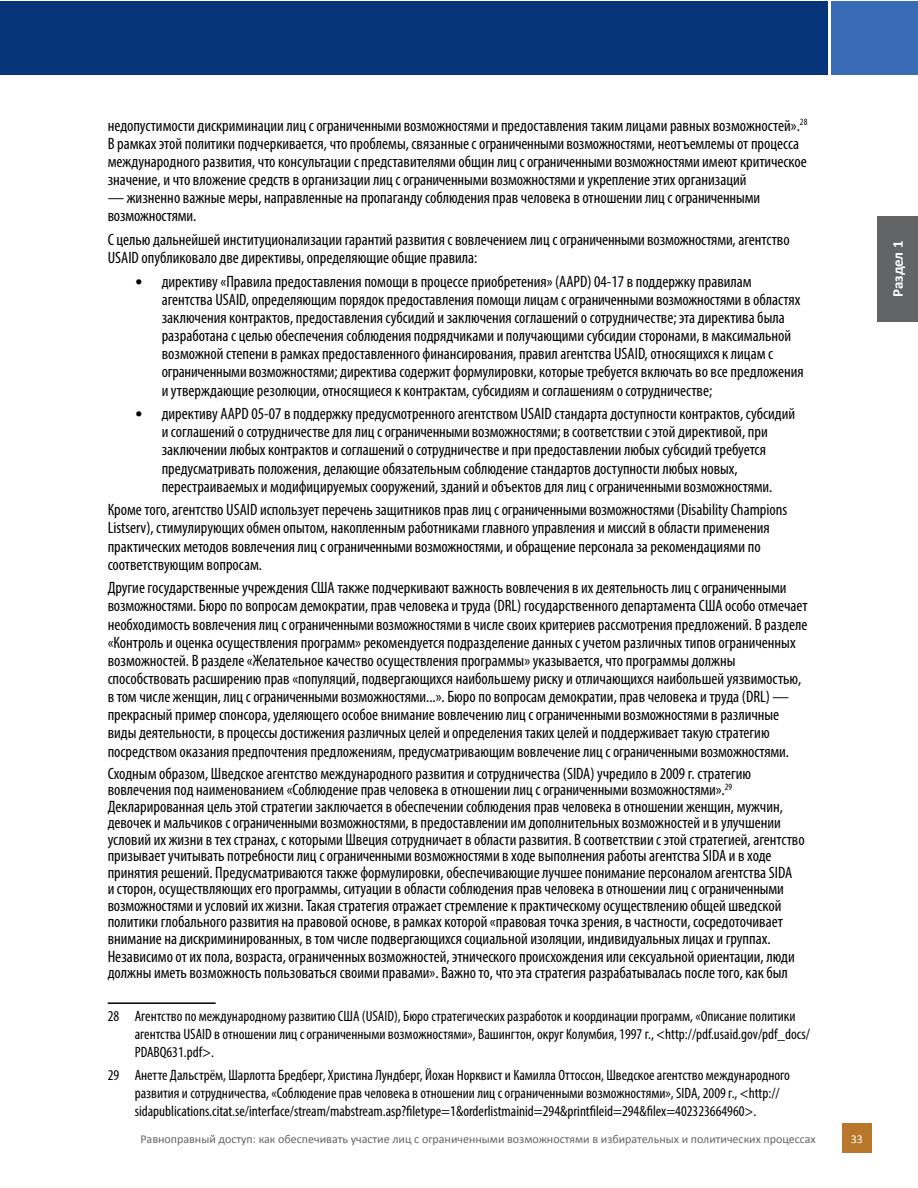
<style>
.page{position:relative;width:918px;height:1188px;background:#fff}
.page>*{position:absolute;margin:0;border:0;box-sizing:border-box;transform-origin:0 0}
.t1{font:condensed 16.5px/18.1px "Myriad Pro";color:#000}
.t2{font:condensed 15px/18px "Myriad Pro";color:#000}
.t3{font:700 15px "Calibri";letter-spacing:-.005em;color:#fff}
.t4{font:12px "Calibri";color:#636466}
.t5{font:12px "Calibri";color:#fff}
.s1{font-family:"Calibri";font-stretch:normal}
</style>
<div class="page">
<div style="left:832px;top:2px;width:86px;height:73px;background:#396cb5"></div>
<div style="left:0;top:2px;width:828px;height:73px;background:#06357a"></div>
<div style="left:842px;top:1123px;width:29px;height:30px;background:#b8772a"></div>
<div style="left:877px;top:216px;width:41px;height:106px;background:#636466"></div>
<hr style="left:108px;top:1002px;width:108px;height:2px;background:#000">
<p class="t1" style="left:108px;top:116px;width:701px">недопустимости дискриминации лиц с ограниченными возможностями и предоставления таким лицами равных возможностей».<sup>28<br></sup>В рамках этой политики подчеркивается, что проблемы, связанные с ограниченными возможностями, неотъемлемы от процесса международного развития, что консультации с представителями общин лиц с ограниченными возможностями имеют критическое значение, и что вложение средств в организации лиц с ограниченными возможностями и укрепление этих организаций</p>
<p class="t1" style="left:108px;top:189px;width:654px">— жизненно важные меры, направленные на пропаганду соблюдения прав человека в отношении лиц с ограниченными возможностями.</p>
<p class="t1" style="left:108px;top:230px;width:684px">С целью дальнейшей институционализации гарантий развития с вовлечением лиц с ограниченными возможностями, агентство<br>USAID опубликовало две директивы, определяющие общие правила:</p>
<p class="t1" style="left:162px;top:272px;width:644px;text-indent:-27px"><span class="s1">•</span> директиву «Правила предоставления помощи в процессе приобретения» (AAPD) 04-17 в поддержку правилам агентства USAID, определяющим порядок предоставления помощи лицам с ограниченными возможностями в областях заключения контрактов, предоставления субсидий и заключения соглашений о сотрудничестве; эта директива была разработана с целью обеспечения соблюдения подрядчиками и получающими субсидии сторонами, в максимальной возможной степени в рамках предоставленного финансирования, правил агентства USAID, относящихся к лицам с ограниченными возможностями; директива содержит формулировки, которые требуется включать во все предложения и утверждающие резолюции, относящиеся к контрактам, субсидиям и соглашениям о сотрудничестве;</p>
<p class="t1" style="left:162px;top:404px;width:635px;text-indent:-27px"><span class="s1">•</span> директиву AAPD 05-07 в поддержку предусмотренного агентством USAID стандарта доступности контрактов, субсидий и соглашений о сотрудничестве для лиц с ограниченными возможностями; в соответствии с этой директивой, при заключении любых контрактов и соглашений о сотрудничестве и при предоставлении любых субсидий требуется предусматривать положения, делающие обязательным соблюдение стандартов доступности любых новых, перестраиваемых и модифицируемых сооружений, зданий и объектов для лиц с ограниченными возможностями.</p>
<p class="t1" style="left:108px;top:501px;width:681px">Кроме того, агентство USAID использует перечень защитников прав лиц с ограниченными возможностями (Disability Champions Listserv), стимулирующих обмен опытом, накопленным работниками главного управления и миссий в области применения практических методов вовлечения лиц с ограниченными возможностями, и обращение персонала за рекомендациями по соответствующим вопросам.</p>
<p class="t1" style="left:108px;top:579px;width:702px">Другие государственные учреждения США также подчеркивают важность вовлечения в их деятельность лиц с ограниченными возможностями. Бюро по вопросам демократии, прав человека и труда (DRL) государственного департамента США особо отмечает необходимость вовлечения лиц с ограниченными возможностями в числе своих критериев рассмотрения предложений. В разделе «Контроль и оценка осуществления программ» рекомендуется подразделение данных с учетом различных типов ограниченных возможностей. В разделе «Желательное качество осуществления программы» указывается, что программы должны способствовать расширению прав «популяций, подвергающихся наибольшему риску и отличающихся наибольшей уязвимостью, в том числе женщин, лиц с ограниченными возможностями...». Бюро по вопросам демократии, прав человека и труда (DRL) — прекрасный пример спонсора, уделяющего особое внимание вовлечению лиц с ограниченными возможностями в различные виды деятельности, в процессы достижения различных целей и определения таких целей и поддерживает такую стратегию посредством оказания предпочтения предложениям, предусматривающим вовлечение лиц с ограниченными возможностями.</p>
<p class="t1" style="left:108px;top:765px;width:698px;line-height:16.5px">Сходным образом, Шведское агентство международного развития и сотрудничества (SIDA) учредило в 2009 г. стратегию вовлечения под наименованием «Соблюдение прав человека в отношении лиц с ограниченными возможностями».<sup>29<br></sup>Декларированная цель этой стратегии заключается в обеспечении соблюдения прав человека в отношении женщин, мужчин, девочек и мальчиков с ограниченными возможностями, в предоставлении им дополнительных возможностей и в улучшении условий их жизни в тех странах, с которыми Швеция сотрудничает в области развития. В соответствии с этой стратегией, агентство призывает учитывать потребности лиц с ограниченными возможностями в ходе выполнения работы агентства SIDA и в ходе принятия решений. Предусматриваются также формулировки, обеспечивающие лучшее понимание персоналом агентства SIDA<br>и сторон, осуществляющих его программы, ситуации в области соблюдения прав человека в отношении лиц с ограниченными возможностями и условий их жизни. Такая стратегия отражает стремление к практическому осуществлению общей шведской политики глобального развития на правовой основе, в рамках которой «правовая точка зрения, в частности, сосредоточивает внимание на дискриминированных, в том числе подвергающихся социальной изоляции, индивидуальных лицах и группах.</p>
<p class="t1" style="left:108px;top:948px;width:689px;line-height:16.5px">Независимо от их пола, возраста, ограниченных возможностей, этнического происхождения или сексуальной ориентации, люди должны иметь возможность пользоваться своими правами». Важно то, что эта стратегия разрабатывалась после того, как был</p>
<p class="t2" style="left:135px;top:1007px;width:677px;text-indent:-27px">28 Агентство по международному развитию США (USAID), Бюро стратегических разработок и координации программ, «Описание политики агентства USAID в отношении лиц с ограниченными возможностями», Вашингтон, округ Колумбия, 1997 г., &lt;http://pdf.usaid.gov/pdf_docs/<br>PDABQ631.pdf&gt;.</p>
<p class="t2" style="left:135px;top:1065px;width:657px;text-indent:-27px">29 Анетте Дальстрём, Шарлотта Бредберг, Христина Лундберг, Йохан Норквист и Камилла Оттоссон, Шведское агентство международного развития и сотрудничества, «Соблюдение прав человека в отношении лиц с ограниченными возможностями», SIDA, 2009 г., &lt;http:// sidapublications.citat.se/interface/stream/mabstream.asp?filetype=1&amp;orderlistmainid=294&amp;printfileid=294&amp;filex=402323664960&gt;.</p>
<p class="t4" style="left:140px;top:1131px;width:677px">Равноправный доступ: как обеспечивать участие лиц с ограниченными возможностями в избирательных и политических процессах</p>
<p class="t5" style="left:851px;top:1131px;width:14px">33</p>
<p class="t3" style="left:888px;top:297px;width:58px;rotate:-90deg">Раздел 1</p>
</div>
